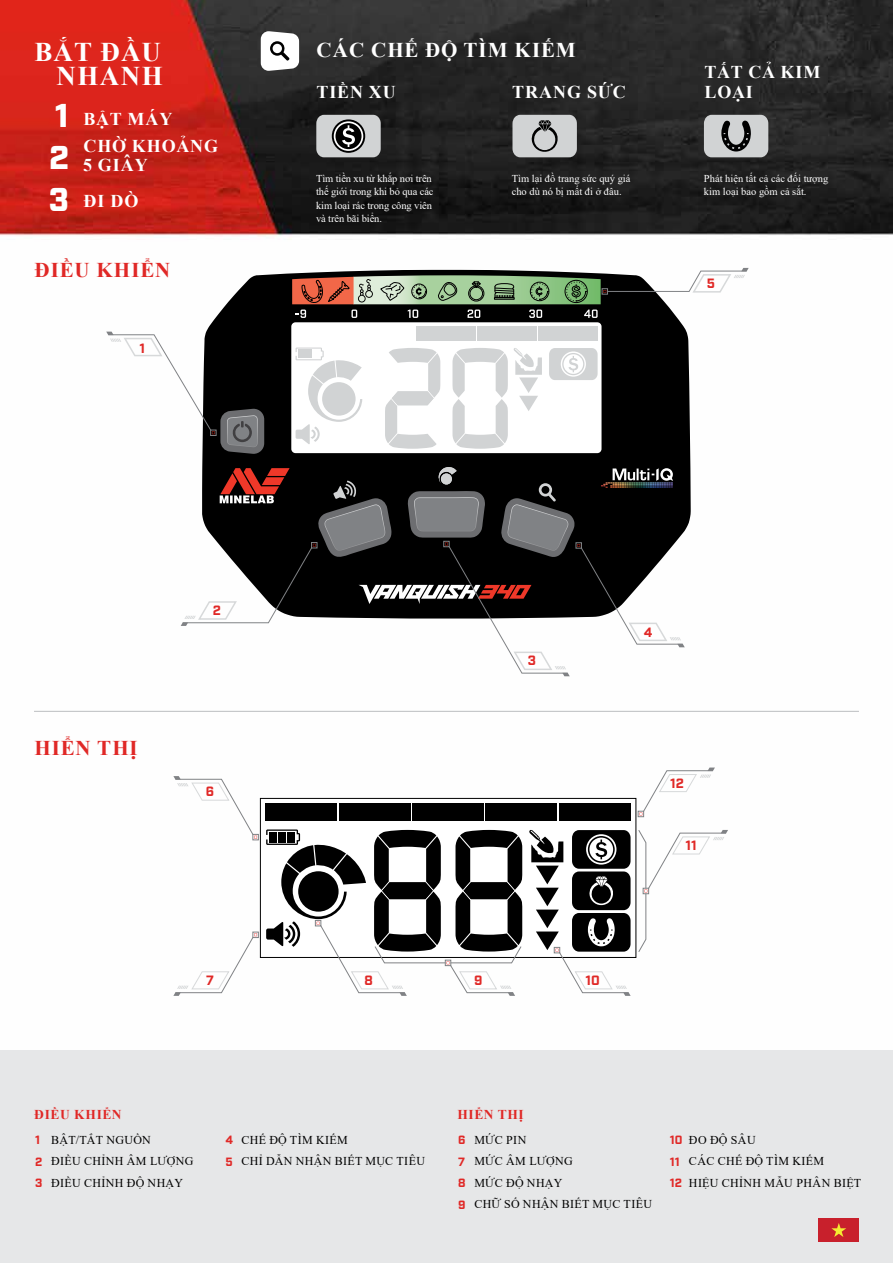
<style>
.page{position:relative;width:893px;height:1263px;background:#fff}
.page>*{position:absolute;margin:0;border:0;box-sizing:border-box;transform-origin:0 0}
.t1{font:900 33px/42px "Industry";color:#fff}
.t2{font:700 27px/24px "Times New Roman";letter-spacing:.045em;color:#fff;text-align:right}
.t3{font:700 21px "Times New Roman";letter-spacing:.04em;color:#e02826}
.t4{font:700 21px "Times New Roman";letter-spacing:.055em;color:#fff}
.t5{font:700 18px/19.5px "Times New Roman";letter-spacing:.055em;color:#fff}
.t6{font:700 13.5px "Times New Roman";letter-spacing:.04em;color:#e02826}
.t7{font:700 13.5px "Industry";color:#e02826}
.t8{font:12px/21.5px "Times New Roman";letter-spacing:.02em;color:#000}
.t9{font:10.5px/13.5px "Times New Roman";letter-spacing:-.01em;color:#fff}
.s1{font-family:"Industry";font-weight:900;font-size:33px}
.s2{font-family:"Industry";font-weight:700;color:#e02826}
</style>
<div class="page">
<img style="left:0;top:0;width:893px;height:958px">
<div style="left:0;top:1050px;width:893px;height:213px;background:#e6e7e8"></div>
<div style="left:260px;top:798px;width:376px;height:159px;background:#fff"></div>
<div style="left:260px;top:798px;width:376px;height:160px;border:1px solid #000"></div>
<div style="left:266px;top:803px;width:71px;height:18px;background:#000"></div>
<div style="left:339px;top:803px;width:71px;height:18px;background:#000"></div>
<div style="left:412px;top:803px;width:72px;height:18px;background:#000"></div>
<div style="left:486px;top:803px;width:71px;height:18px;background:#000"></div>
<div style="left:559px;top:803px;width:71px;height:18px;background:#000"></div>
<svg style="left:173px;top:776px;width:86px;height:64px"></svg>
<svg style="left:173px;top:932px;width:86px;height:64px"></svg>
<svg style="left:529px;top:830px;width:102px;height:166px"></svg>
<svg style="left:638px;top:767px;width:77px;height:50px"></svg>
<svg style="left:266px;top:829px;width:256px;height:167px"></svg>
<svg style="left:638px;top:829px;width:90px;height:124px"></svg>
<svg style="left:106px;top:268px;width:681px;height:408px"></svg>
<svg style="left:106px;top:332px;width:158px;height:122px"></svg>
<svg style="left:181px;top:467px;width:504px;height:209px"></svg>
<svg style="left:295px;top:268px;width:454px;height:50px"></svg>
<svg style="left:316px;top:115px;width:65px;height:42px;background:#a1a2a3"></svg>
<svg style="left:704px;top:115px;width:64px;height:42px;background:#aeafb0"></svg>
<svg style="left:512px;top:115px;width:65px;height:42px;background:#babcbd"></svg>
<svg style="left:261px;top:31px;width:38px;height:40px"></svg>
<hr style="left:34px;top:711px;width:825px;height:1px;background:#bcbec0">
<div style="left:819px;top:1218px;width:40px;height:24px;background:#c8202c"></div>
<svg style="left:831px;top:1223px;width:15px;height:14px"></svg>
<h2 class="t2" style="left:35px;top:39px;width:130px">BẮT ĐẦU<br>NHANH</h2>
<h3 class="t5" style="left:55px;top:109px;width:119px"><span class="s1">1</span> BẬT MÁY</h3>
<h1 class="t1" style="left:49px;top:138px;width:22px">2<br>3</h1>
<h3 class="t5" style="left:83px;top:135px;width:136px">CHỜ KHOẢNG<br>5 GIÂY</h3>
<h3 class="t5" style="left:84px;top:190px;width:56px">ĐI DÒ</h3>
<h3 class="t3" style="left:34px;top:255px;width:138px">ĐIỀU KHIỂN</h3>
<p class="t7" style="left:139px;top:340px;width:7px">1</p>
<h3 class="t4" style="left:316px;top:35px;width:261px">CÁC CHẾ ĐỘ TÌM KIẾM</h3>
<h3 class="t5" style="left:317px;top:81px;width:81px">TIỀN XU</h3>
<h3 class="t5" style="left:512px;top:81px;width:115px">TRANG SỨC</h3>
<h3 class="t5" style="left:704px;top:62px;width:118px">TẤT CẢ KIM<br>LOẠI</h3>
<p class="t9" style="left:316px;top:171px;width:119px">Tìm tiền xu từ khắp nơi trên thế giới trong khi bỏ qua các kim loại rác trong công viên và trên bãi biển.</p>
<p class="t9" style="left:512px;top:171px;width:120px">Tìm lại đồ trang sức quý giá cho dù nó bị mất đi ở đâu.</p>
<p class="t9" style="left:704px;top:171px;width:126px">Phát hiện tất cả các đối tượng kim loại bao gồm cả sắt.</p>
<p class="t7" style="left:707px;top:275px;width:10px">5</p>
<h3 class="t3" style="left:34px;top:732px;width:105px">HIỂN THỊ</h3>
<p class="t7" style="left:213px;top:603px;width:10px">2</p>
<p class="t7" style="left:206px;top:783px;width:10px">6</p>
<p class="t7" style="left:528px;top:652px;width:10px">3</p>
<p class="t7" style="left:644px;top:624px;width:10px">4</p>
<p class="t7" style="left:670px;top:776px;width:15px">12</p>
<p class="t7" style="left:685px;top:837px;width:13px">11</p>
<p class="t7" style="left:206px;top:972px;width:9px">7</p>
<p class="t7" style="left:364px;top:972px;width:10px">8</p>
<p class="t7" style="left:474px;top:972px;width:10px">9</p>
<p class="t7" style="left:586px;top:972px;width:16px">10</p>
<p class="t6" style="left:34px;top:1104px;width:89px">ĐIỀU KHIỂN</p>
<p class="t8" style="left:35px;top:1128px;width:160px"><span class="s2">1</span> BẬT/TẮT NGUỒN<br><span class="s2">2</span> ĐIỀU CHỈNH ÂM LƯỢNG<br><span class="s2">3</span> ĐIỀU CHỈNH ĐỘ NHẠY</p>
<p class="t8" style="left:225px;top:1128px;width:201px"><span class="s2">4</span> CHẾ ĐỘ TÌM KIẾM<br><span class="s2">5</span> CHỈ DẪN NHẬN BIẾT MỤC TIÊU</p>
<p class="t6" style="left:457px;top:1104px;width:68px">HIỂN THỊ</p>
<p class="t8" style="left:458px;top:1128px;width:195px"><span class="s2">6</span> MỨC PIN<br><span class="s2">7</span> MỨC ÂM LƯỢNG<br><span class="s2">8</span> MỨC ĐỘ NHẠY<br><span class="s2">9</span> CHỮ SỐ NHẬN BIẾT MỤC TIÊU</p>
<p class="t8" style="left:670px;top:1128px;width:193px"><span class="s2">10</span> ĐO ĐỘ SÂU<br><span class="s2">11</span> CÁC CHẾ ĐỘ TÌM KIẾM<br><span class="s2">12</span> HIỆU CHỈNH MẪU PHÂN BIỆT</p>
</div>
